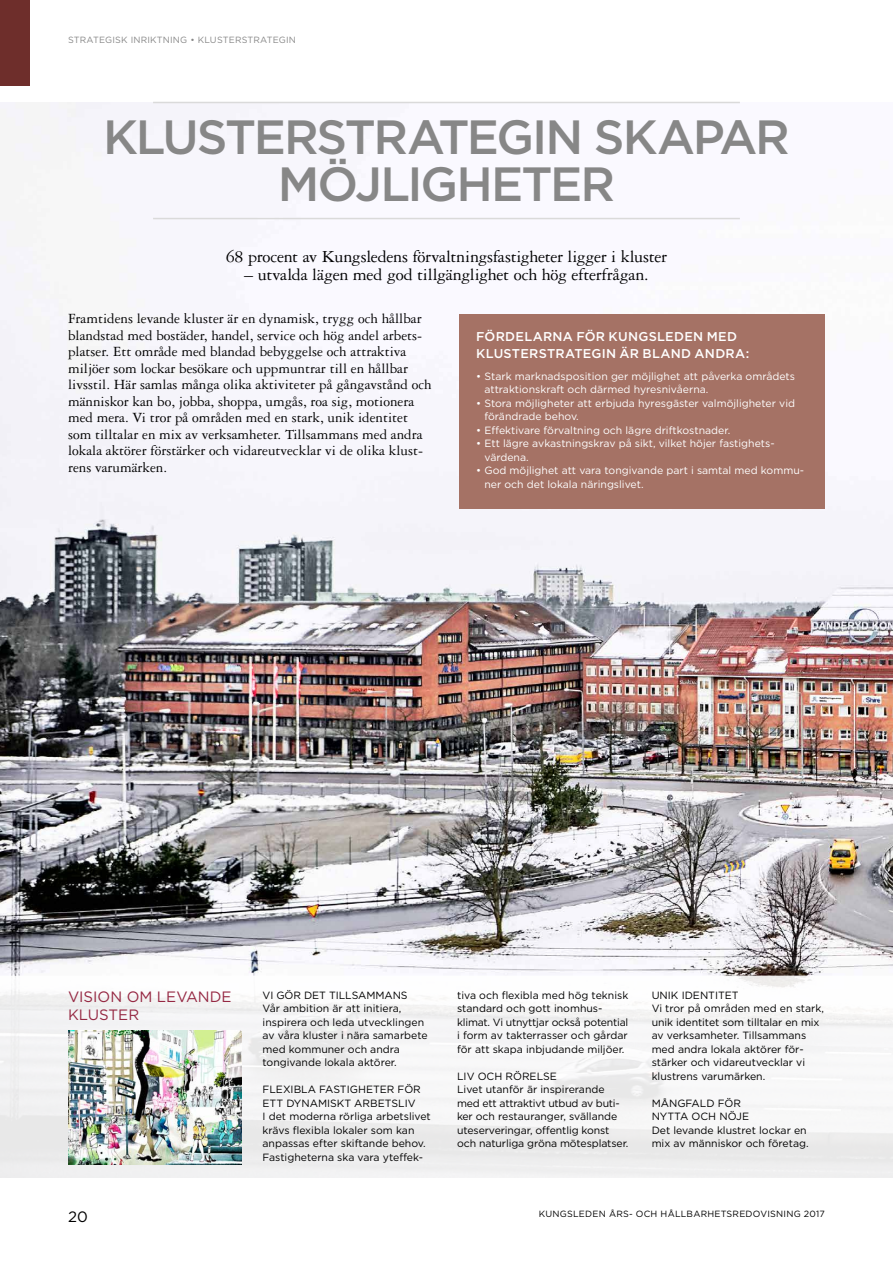
<style>
.page{position:relative;width:893px;height:1263px;background:#fff}
.page>*{position:absolute;margin:0;border:0;box-sizing:border-box;transform-origin:0 0}
.t1{font:500 48px/46.5px "Gotham";letter-spacing:-.045em;color:#878787;text-align:center}
.t2{font:18px "Garamond 3 LT Std";letter-spacing:-.015em;color:#000}
.t3{font:15px/16.5px "Garamond 3 LT Std";color:#000}
.t4{font:15px/18px "Gotham";color:#952742}
.t5{font:15px "Gotham";color:#000}
.t6{font:500 12.75px/16.5px "Gotham";letter-spacing:.02em;color:#fff}
.t7{font:10.5px/13.5px "Gotham";color:#000}
.t8{font:10.5px/13.5px "Gotham";color:#fff}
.t9{font:9px "Gotham";letter-spacing:.025em;color:#000}
.t10{font:9px "Gotham";letter-spacing:.02em;color:#878787}
</style>
<div class="page">
<img style="left:0;top:102px;width:893px;height:873px">
<svg style="left:0;top:975px;width:893px;height:203px;fill:#f5f5f5"></svg>
<div style="left:0;top:0;width:30px;height:85px;background:#6e2e2b"></div>
<div style="left:459px;top:314px;width:366px;height:194px;background:#a57265"></div>
<img style="left:68px;top:1031px;width:173px;height:133px">
<hr style="left:153px;top:102px;width:587px;height:1px;background:#dadada">
<hr style="left:153px;top:218px;width:587px;height:1px;background:#dadada">
<p class="t10" style="left:68px;top:34px;width:230px">STRATEGISK INRIKTNING • KLUSTERSTRATEGIN</p>
<h1 class="t1" style="left:103px;top:113px;width:688px">KLUSTERSTRATEGIN SKAPAR<br>MÖJLIGHETER</h1>
<h2 class="t2" style="left:226px;top:247px;width:443px">68 procent av Kungsledens förvaltningsfastigheter ligger i kluster</h2>
<h2 class="t2" style="left:244px;top:265px;width:406px">– utvalda lägen med god tillgänglighet och hög efterfrågan.</h2>
<p class="t3" style="left:68px;top:311px;width:365px">Framtidens levande kluster är en dynamisk, trygg och hållbar blandstad med bostäder, handel, service och hög andel arbets&shy;platser. Ett område med blandad bebyggelse och attraktiva miljöer som lockar besökare och uppmuntrar till en hållbar livsstil. Här samlas många olika aktiviteter på gångavstånd och människor kan bo, jobba, shoppa, umgås, roa sig, motionera med mera. Vi tror på områden med en stark, unik identitet som tilltalar en mix av verksamheter. Tillsammans med andra lokala aktörer förstärker och vidareutvecklar vi de olika klust&shy;rens varumärken.</p>
<p class="t6" style="left:476px;top:328px;width:274px">FÖRDELARNA FÖR KUNGSLEDEN MED<br>KLUSTERSTRATEGIN ÄR BLAND ANDRA:</p>
<p class="t8" style="left:484px;top:369px;width:312px;text-indent:-8px">• Stark marknadsposition ger möjlighet att påverka områdets attraktionskraft och därmed hyresnivåerna.</p>
<p class="t8" style="left:484px;top:396px;width:312px;text-indent:-8px">• Stora möjligheter att erbjuda hyresgäster valmöjligheter vid förändrade behov.</p>
<p class="t8" style="left:476px;top:423px;width:256px">• Effektivare förvaltning och lägre driftkostnader.</p>
<p class="t8" style="left:484px;top:436px;width:290px;text-indent:-8px">• Ett lägre avkastningskrav på sikt, vilket höjer fastighets&shy;värdena.</p>
<p class="t8" style="left:484px;top:463px;width:321px;text-indent:-8px">• God möjlighet att vara tongivande part i samtal med kommu&shy;ner och det lokala näringslivet.</p>
<h3 class="t4" style="left:68px;top:987px;width:165px">VISION OM LEVANDE<br>KLUSTER</h3>
<p class="t7" style="left:263px;top:988px;width:167px">VI GÖR DET TILLSAMMANS<br>Vår ambition är att initiera, inspirera och leda utvecklingen av våra kluster i nära samarbete med kommuner och andra tongivande lokala aktörer.</p>
<p class="t7" style="left:263px;top:1082px;width:170px">FLEXIBLA FASTIGHETER FÖR<br>ETT DYNAMISKT ARBETSLIV<br>I det moderna rörliga arbetslivet krävs flexibla lokaler som kan anpassas efter skiftande behov.<br>Fastigheterna ska vara yteffek-</p>
<p class="t7" style="left:457px;top:988px;width:173px">tiva och flexibla med hög teknisk standard och gott inomhus&shy;klimat. Vi utnyttjar också potential i form av takterrasser och gårdar för att skapa inbjudande miljöer.</p>
<p class="t7" style="left:457px;top:1069px;width:173px">LIV OCH RÖRELSE<br>Livet utanför är inspirerande med ett attraktivt utbud av buti&shy;ker och restauranger, svällande uteserveringar, offentlig konst och naturliga gröna mötesplatser.</p>
<p class="t7" style="left:652px;top:988px;width:174px">UNIK IDENTITET<br>Vi tror på områden med en stark, unik identitet som tilltalar en mix av verksamheter. Tillsammans med andra lokala aktörer för&shy;stärker och vidareutvecklar vi klustrens varumärken.</p>
<p class="t7" style="left:652px;top:1096px;width:159px">MÅNGFALD FÖR<br>NYTTA OCH NÖJE<br>Det levande klustret lockar en mix av människor och företag.</p>
<h3 class="t5" style="left:68px;top:1207px;width:21px">20</h3>
<p class="t9" style="left:539px;top:1208px;width:287px">KUNGSLEDEN ÅRS- OCH HÅLLBARHETSREDOVISNING 2017</p>
</div>
